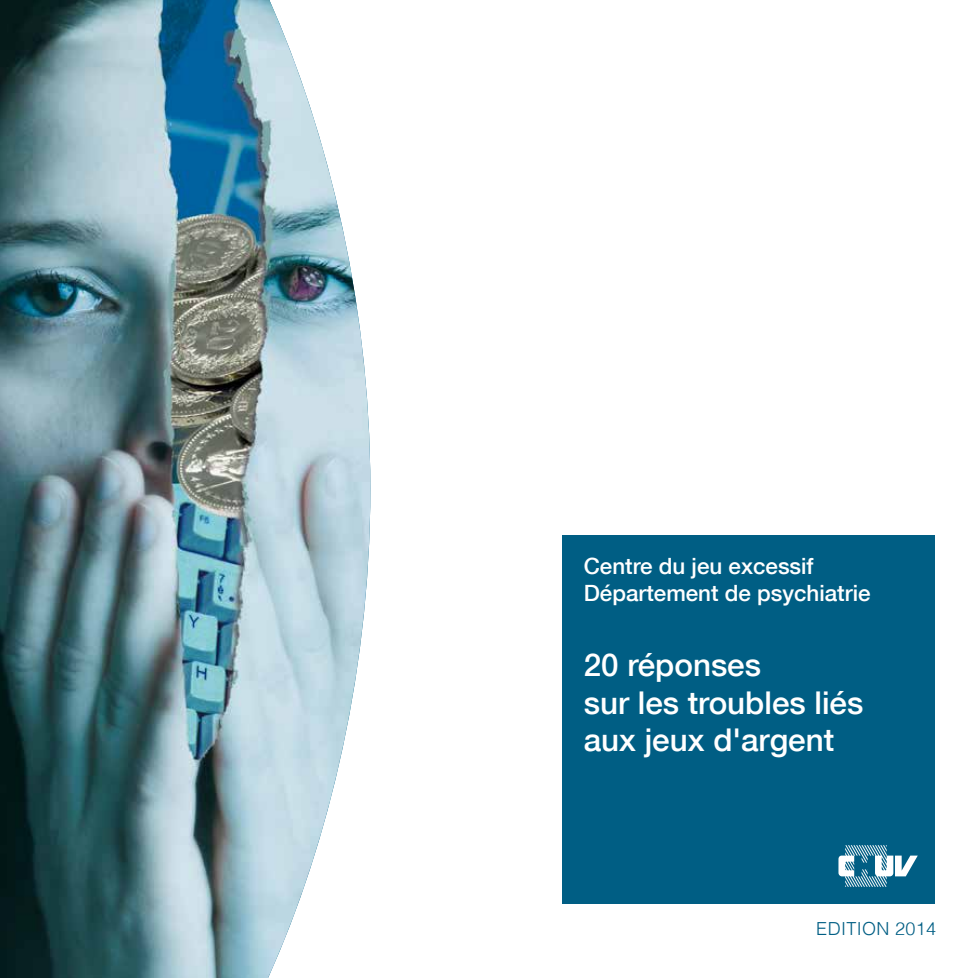
<style>
.page{position:relative;width:978px;height:978px;background:#fff}
.page>*{position:absolute;margin:0;border:0;box-sizing:border-box;transform-origin:0 0}
.t1{font:500 31.35px/37.7px "Helvetica Neue";color:#fff}
.t2{font:500 22.35px/26.8px "Helvetica Neue";color:#fff}
.t3{font:300 18px "Helvetica";letter-spacing:.02em;color:#005e84}
</style>
<div class="page">
<img style="left:0;top:0;width:370px;height:978px">
<div style="left:562px;top:535px;width:373px;height:369px;background:#005e84"></div>
<svg style="left:838px;top:845px;width:80px;height:42px"></svg>
<p class="t2" style="left:584px;top:552px;width:288px">Centre du jeu excessif<br>Département de psychiatrie</p>
<h1 class="t1" style="left:584px;top:646px;width:281px">20 réponses<br>sur les troubles liés aux jeux d'argent</h1>
<p class="t3" style="left:816px;top:914px;width:122px">EDITION 2014</p>
</div>
